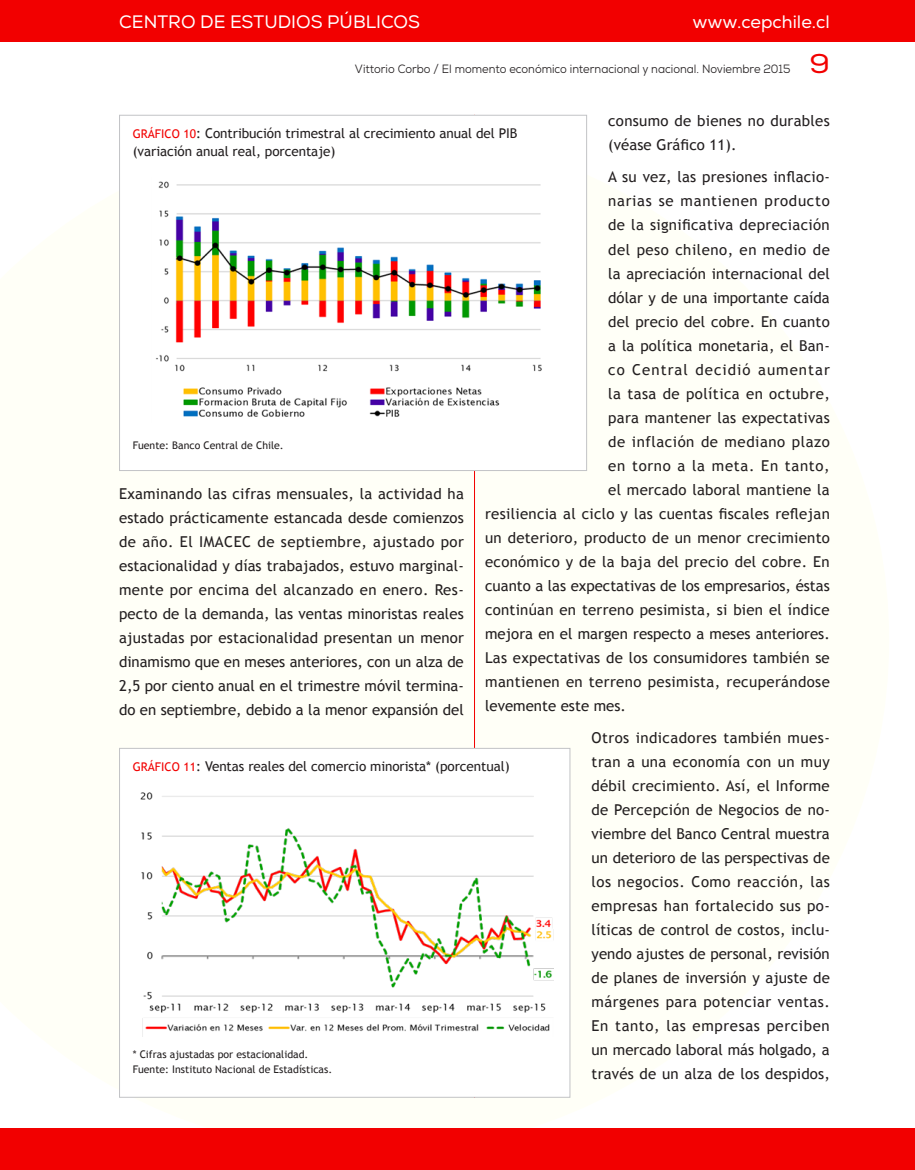
<style>
.page{position:relative;width:915px;height:1170px;background:#fff}
.page>*{position:absolute;margin:0;border:0;box-sizing:border-box;transform-origin:0 0}
.t1{font:27px "Nexa";color:#f20000;scale:1.1 1}
.t2{font:18px "Nexa";color:#fff}
._07_texto_GENERAL{font:15px/24px "Trebuchet MS";letter-spacing:.015em;color:#231f20;text-align:justify}
._07_texto_GENERAL-2{font:15px "Trebuchet MS";letter-spacing:.035em;color:#231f20}
._07_texto_GENERAL-3{font:15px "Trebuchet MS";letter-spacing:.045em;color:#231f20}
._07_texto_GENERAL-4{font:15px "Trebuchet MS";letter-spacing:.07em;color:#231f20}
.t3{font:13.5px "Trebuchet MS";letter-spacing:-.005em;color:#231f20}
.t4{font:12px "Nexa";color:#231f20;scale:.93 1}
._22_fuente{font:10.5px "Trebuchet MS";color:#231f20}
.s1{font-size:12px;color:#f20000}
</style>
<div class="page">
<hr style="left:474px;top:115px;width:1px;height:982px;background:#f20000">
<div style="left:0;top:0;width:914px;height:41px;background:#f20000"></div>
<div style="left:0;top:1128px;width:914px;height:41px;background:#f20000"></div>
<div style="left:119px;top:748px;width:450px;height:349px;background:#fff"></div>
<div style="left:119px;top:748px;width:451px;height:349px;border:1px solid #c2c3c6"></div>
<div style="left:119px;top:115px;width:467px;height:355px;background:#fff"></div>
<img style="left:156px;top:181px;width:386px;height:236px">
<img style="left:140px;top:792px;width:413px;height:244px">
<p class="t2" style="left:119px;top:11px;width:302px">CENTRO DE ESTUDIOS PÚBLICOS</p>
<p class="t4" style="left:355px;top:62px;width:469px">Vittorio Corbo / El momento económico internacional y nacional. Noviembre 2015</p>
<p class="t2" style="left:692px;top:11px;width:139px">www.cepchile.cl</p>
<h1 class="t1" style="left:809px;top:47px;width:20px">9</h1>
<p class="_07_texto_GENERAL" style="left:608px;top:109px;width:223px">consumo de bienes no durables (véase Gráfico 11).</p>
<p class="_07_texto_GENERAL" style="left:608px;top:165px;width:223px">A su vez, las presiones inflacio-</p>
<p class="_07_texto_GENERAL-3" style="left:608px;top:192px;width:223px">narias se mantienen producto</p>
<p class="_07_texto_GENERAL" style="left:608px;top:213px;width:223px">de la significativa depreciación</p>
<p class="_07_texto_GENERAL-2" style="left:608px;top:240px;width:223px">del peso chileno, en medio de</p>
<p class="_07_texto_GENERAL" style="left:608px;top:261px;width:223px">la apreciación internacional del</p>
<p class="_07_texto_GENERAL" style="left:608px;top:285px;width:223px">dólar y de una importante caída</p>
<p class="_07_texto_GENERAL" style="left:608px;top:309px;width:223px">del precio del cobre. En cuanto</p>
<p class="_07_texto_GENERAL" style="left:608px;top:333px;width:223px">a la política monetaria, el Ban-</p>
<p class="_07_texto_GENERAL-4" style="left:608px;top:360px;width:223px">co Central decidió aumentar</p>
<p class="_07_texto_GENERAL" style="left:608px;top:381px;width:223px">la tasa de política en octubre,</p>
<p class="_07_texto_GENERAL" style="left:608px;top:405px;width:223px">para mantener las expectativas</p>
<p class="_07_texto_GENERAL-2" style="left:608px;top:432px;width:223px">de inflación de mediano plazo</p>
<p class="_07_texto_GENERAL-3" style="left:608px;top:456px;width:223px">en torno a la meta. En tanto,</p>
<p class="_07_texto_GENERAL" style="left:608px;top:477px;width:223px">el mercado laboral mantiene la</p>
<p class="_07_texto_GENERAL" style="left:485px;top:501px;width:346px">resiliencia al ciclo y las cuentas fiscales reflejan</p>
<p class="_07_texto_GENERAL" style="left:485px;top:525px;width:346px">un deterioro, producto de un menor crecimiento</p>
<p class="_07_texto_GENERAL" style="left:485px;top:549px;width:346px">económico y de la baja del precio del cobre. En</p>
<p class="_07_texto_GENERAL" style="left:485px;top:573px;width:346px">cuanto a las expectativas de los empresarios, éstas</p>
<p class="_07_texto_GENERAL" style="left:485px;top:597px;width:346px">continúan en terreno pesimista, si bien el índice</p>
<p class="_07_texto_GENERAL" style="left:485px;top:621px;width:346px">mejora en el margen respecto a meses anteriores.</p>
<p class="_07_texto_GENERAL" style="left:485px;top:645px;width:346px">Las expectativas de los consumidores también se</p>
<p class="_07_texto_GENERAL" style="left:485px;top:669px;width:346px">mantienen en terreno pesimista, recuperándose</p>
<p class="_07_texto_GENERAL" style="left:485px;top:693px;width:142px">levemente este mes.</p>
<p class="_07_texto_GENERAL" style="left:591px;top:726px;width:240px">Otros indicadores también mues&shy;tran a una economía con un muy débil crecimiento. Así, el Informe de Percepción de Negocios de no&shy;viembre del Banco Central muestra un deterioro de las perspectivas de los negocios. Como reacción, las empresas han fortalecido sus po&shy;líticas de control de costos, inclu&shy;yendo ajustes de personal, revisión de planes de inversión y ajuste de márgenes para potenciar ventas.<br>En tanto, las empresas perciben un mercado laboral más holgado, a través de un alza de los despidos,</p>
<p class="t3" style="left:133px;top:126px;width:386px"><span class="s1">GRÁFICO 10</span>: Contribución trimestral al crecimiento anual del PIB</p>
<p class="t3" style="left:133px;top:144px;width:204px">(variación anual real, porcentaje)</p>
<p class="_22_fuente" style="left:133px;top:439px;width:152px">Fuente: Banco Central de Chile.</p>
<p class="_07_texto_GENERAL" style="left:119px;top:482px;width:346px">Examinando las cifras mensuales, la actividad ha estado prácticamente estancada desde comienzos de año. El IMACEC de septiembre, ajustado por estacionalidad y días trabajados, estuvo marginal&shy;mente por encima del alcanzado en enero. Res&shy;pecto de la demanda, las ventas minoristas reales ajustadas por estacionalidad presentan un menor dinamismo que en meses anteriores, con un alza de 2,5 por ciento anual en el trimestre móvil termina&shy;do en septiembre, debido a la menor expansión del</p>
<p class="t3" style="left:133px;top:758px;width:378px"><span class="s1">GRÁFICO 11</span>: Ventas reales del comercio minorista* (porcentual)</p>
<p class="_22_fuente" style="left:133px;top:1048px;width:177px">* Cifras ajustadas por estacionalidad.</p>
<p class="_22_fuente" style="left:133px;top:1063px;width:201px">Fuente: Instituto Nacional de Estadísticas.</p>
</div>
